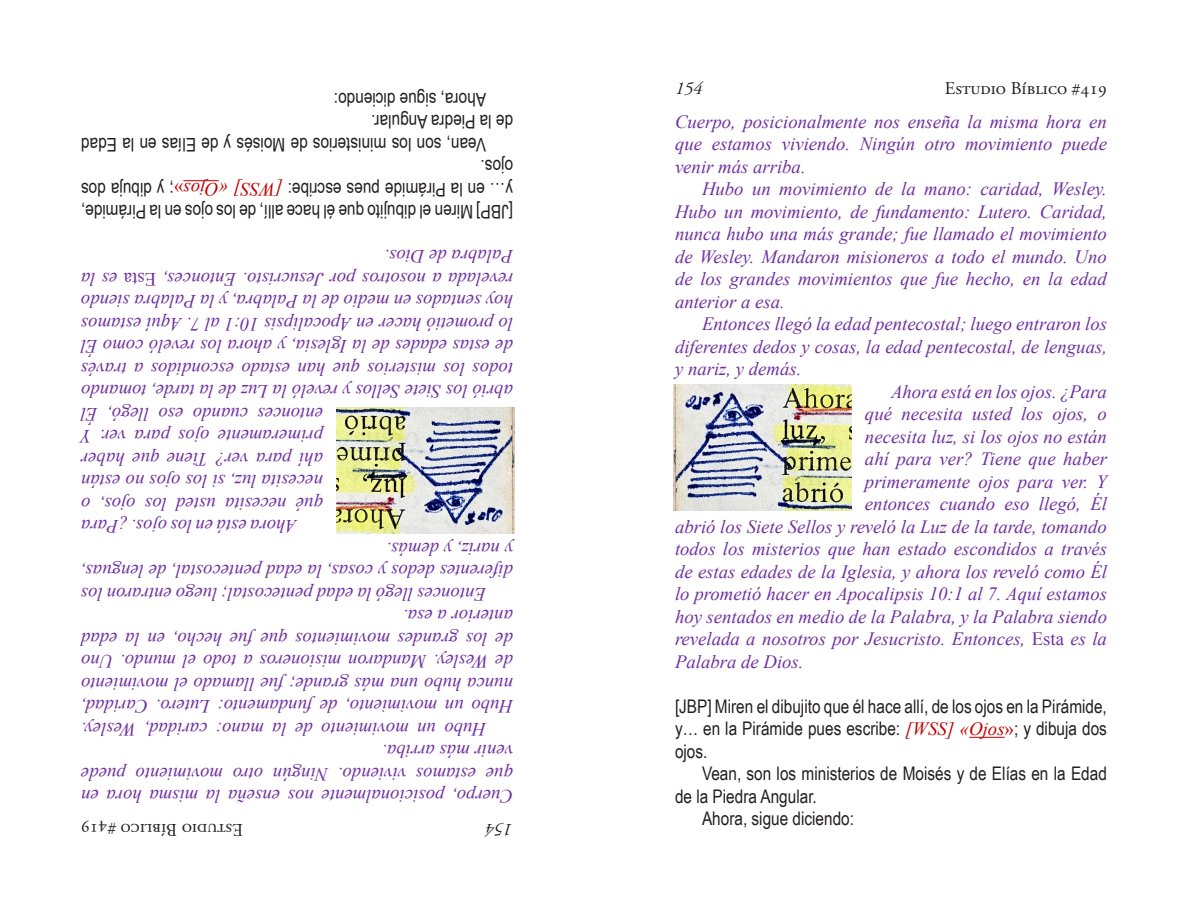
<style>
.page{position:relative;width:1188px;height:918px;background:#fff}
.page>*{position:absolute;margin:0;border:0;box-sizing:border-box;transform-origin:0 0}
.t1{font:italic 18.75px/22.5px "Times New Roman";color:#7030a0;text-align:justify}
.t2{font:18.75px/22.5px "Arial Narrow";color:#231f20;text-align:justify}
.t3{font:18px "Adobe Garamond Pro";color:#231f20}
.t4{font:italic 18px "Adobe Garamond Pro";color:#231f20}
.s1{font-family:"Times New Roman";font-style:italic;color:#c00000}
.s2{font-family:"Times New Roman";color:#c00000}
.s3{font-style:normal}
</style>
<div class="page">
<hr style="left:183px;top:180px;width:36px;height:1px;background:#c00000">
<img style="left:337px;top:407px;width:177px;height:127px">
<hr style="left:969px;top:737px;width:36px;height:1px;background:#c00000">
<img style="left:674px;top:384px;width:177px;height:127px">
<p class="t2" style="left:486px;top:111px;width:154px;rotate:-180deg">Ahora, sigue diciendo:</p>
<p class="t2" style="left:513px;top:134px;width:143px;rotate:-180deg">de la Piedra Angular.</p>
<p class="t2" style="left:486px;top:156px;width:406px;rotate:-180deg">Vean, son los ministerios de Moisés y de Elías en la Edad</p>
<p class="t2" style="left:513px;top:224px;width:433px;rotate:-180deg">[JBP] Miren el dibujito que él hace allí, de los ojos en la Pirámide, y… en la Pirámide pues escribe: <span class="s1">[WSS] «Ojos</span><span class="s2">»</span>; y dibuja dos ojos.</p>
<p class="t1" style="left:513px;top:268px;width:130px;rotate:-180deg">Palabra de Dios.</p>
<p class="t1" style="left:513px;top:291px;width:434px;rotate:-180deg">revelada a nosotros por Jesucristo. Entonces, <span class="s3">Esta</span> es la</p>
<p class="t1" style="left:513px;top:313px;width:434px;rotate:-180deg">hoy sentados en medio de la Palabra, y la Palabra siendo</p>
<p class="t1" style="left:513px;top:336px;width:434px;rotate:-180deg">lo prometió hacer en Apocalipsis 10:1 al 7. Aquí estamos</p>
<p class="t1" style="left:513px;top:358px;width:434px;rotate:-180deg">de estas edades de la Iglesia, y ahora los reveló como Él</p>
<p class="t1" style="left:513px;top:381px;width:433px;rotate:-180deg">todos los misterios que han estado escondidos a través</p>
<p class="t1" style="left:513px;top:403px;width:434px;rotate:-180deg">abrió los Siete Sellos y reveló la Luz de la tarde, tomando</p>
<p class="t1" style="left:323px;top:426px;width:244px;rotate:-180deg">entonces cuando eso llegó, Él</p>
<p class="t1" style="left:323px;top:448px;width:243px;rotate:-180deg">primeramente ojos para ver. Y</p>
<p class="t1" style="left:323px;top:471px;width:244px;rotate:-180deg">ahí para ver? Tiene que haber</p>
<p class="t1" style="left:323px;top:493px;width:244px;rotate:-180deg">necesita luz, si los ojos no están</p>
<p class="t1" style="left:323px;top:516px;width:244px;rotate:-180deg">qué necesita usted los ojos, o</p>
<p class="t1" style="left:297px;top:538px;width:217px;rotate:-180deg">Ahora está en los ojos. ¿Para</p>
<p class="t1" style="left:513px;top:561px;width:128px;rotate:-180deg">y nariz, y demás.</p>
<p class="t1" style="left:513px;top:583px;width:434px;rotate:-180deg">diferentes dedos y cosas, la edad pentecostal, de lenguas,</p>
<p class="t1" style="left:486px;top:606px;width:407px;rotate:-180deg">Entonces llegó la edad pentecostal; luego entraron los</p>
<p class="t1" style="left:513px;top:741px;width:434px;text-indent:27px;rotate:-180deg">Hubo un movimiento de la mano: caridad, Wesley.<br>Hubo un movimiento, de fundamento: Lutero. Caridad, nunca hubo una más grande; fue llamado el movimiento de Wesley. Mandaron misioneros a todo el mundo. Uno de los grandes movimientos que fue hecho, en la edad anterior a esa.</p>
<p class="t1" style="left:513px;top:808px;width:434px;rotate:-180deg">Cuerpo, posicionalmente nos enseña la misma hora en que estamos viviendo. Ningún otro movimiento puede venir más arriba.</p>
<p class="t3" style="left:243px;top:840px;width:164px;rotate:-180deg">Estudio Bíblico #419</p>
<p class="t4" style="left:513px;top:840px;width:28px;rotate:-180deg">154</p>
<p class="t4" style="left:675px;top:78px;width:28px">154</p>
<p class="t3" style="left:945px;top:78px;width:164px">Estudio Bíblico #419</p>
<p class="t1" style="left:675px;top:110px;width:434px">Cuerpo, posicionalmente nos enseña la misma hora en que estamos viviendo. Ningún otro movimiento puede venir más arriba.</p>
<p class="t1" style="left:675px;top:177px;width:434px;text-indent:27px">Hubo un movimiento de la mano: caridad, Wesley.<br>Hubo un movimiento, de fundamento: Lutero. Caridad, nunca hubo una más grande; fue llamado el movimiento de Wesley. Mandaron misioneros a todo el mundo. Uno de los grandes movimientos que fue hecho, en la edad anterior a esa.</p>
<p class="t1" style="left:702px;top:312px;width:407px">Entonces llegó la edad pentecostal; luego entraron los</p>
<p class="t1" style="left:675px;top:335px;width:434px">diferentes dedos y cosas, la edad pentecostal, de lenguas,</p>
<p class="t1" style="left:675px;top:357px;width:128px">y nariz, y demás.</p>
<p class="t1" style="left:891px;top:380px;width:217px">Ahora está en los ojos. ¿Para</p>
<p class="t1" style="left:865px;top:402px;width:244px">qué necesita usted los ojos, o</p>
<p class="t1" style="left:865px;top:425px;width:244px">necesita luz, si los ojos no están</p>
<p class="t1" style="left:865px;top:447px;width:244px">ahí para ver? Tiene que haber</p>
<p class="t1" style="left:865px;top:470px;width:243px">primeramente ojos para ver. Y</p>
<p class="t1" style="left:865px;top:492px;width:244px">entonces cuando eso llegó, Él</p>
<p class="t1" style="left:675px;top:515px;width:434px">abrió los Siete Sellos y reveló la Luz de la tarde, tomando</p>
<p class="t1" style="left:675px;top:537px;width:433px">todos los misterios que han estado escondidos a través</p>
<p class="t1" style="left:675px;top:560px;width:434px">de estas edades de la Iglesia, y ahora los reveló como Él</p>
<p class="t1" style="left:675px;top:582px;width:434px">lo prometió hacer en Apocalipsis 10:1 al 7. Aquí estamos</p>
<p class="t1" style="left:675px;top:605px;width:434px">hoy sentados en medio de la Palabra, y la Palabra siendo</p>
<p class="t1" style="left:675px;top:627px;width:434px">revelada a nosotros por Jesucristo. Entonces, <span class="s3">Esta</span> es la</p>
<p class="t1" style="left:675px;top:650px;width:130px">Palabra de Dios.</p>
<p class="t2" style="left:675px;top:694px;width:433px">[JBP] Miren el dibujito que él hace allí, de los ojos en la Pirámide, y… en la Pirámide pues escribe: <span class="s1">[WSS] «Ojos</span><span class="s2">»</span>; y dibuja dos ojos.</p>
<p class="t2" style="left:702px;top:762px;width:406px">Vean, son los ministerios de Moisés y de Elías en la Edad</p>
<p class="t2" style="left:675px;top:784px;width:143px">de la Piedra Angular.</p>
<p class="t2" style="left:702px;top:807px;width:154px">Ahora, sigue diciendo:</p>
</div>
